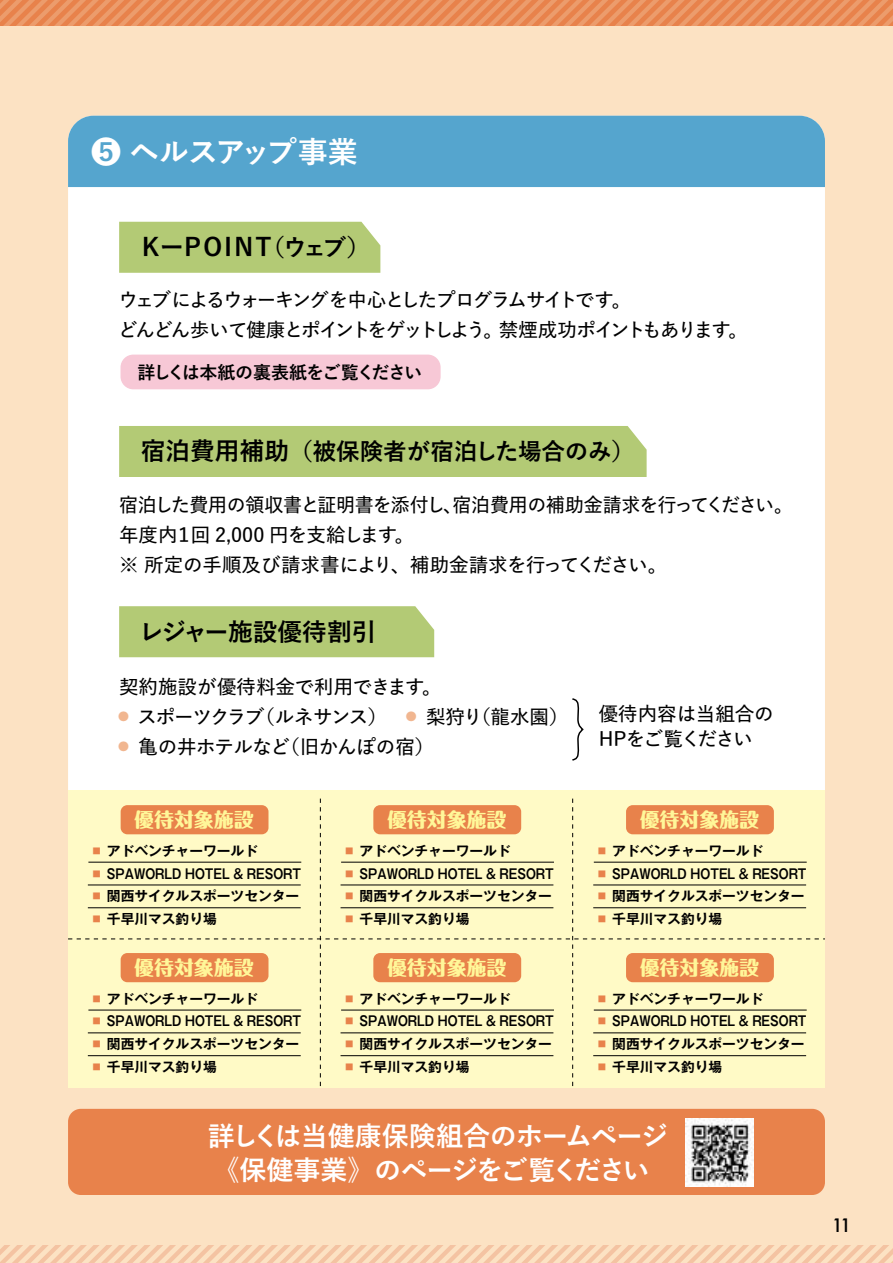
<style>
.page{position:relative;width:893px;height:1263px;background:#fce2c3}
.page>*{position:absolute;margin:0;border:0;box-sizing:border-box;transform-origin:0 0}
.t1{font:700 30px "Yu Go Pr 6 N";letter-spacing:-.025em;color:#fff}
.t2{font:700 27px/34px "Yu Go Pr 6 N";letter-spacing:-.05em;color:#fff}
.t3{font:700 24.75px "Yu Go Pr 6 N";letter-spacing:-.205em;color:#000}
.t4{font:700 24.75px "Yu Go Pr 6 N";color:#000}
.t5{font:700 23.55px "Yu Go Pr 6 N";color:#000}
.t6{font:600 19.5px/30px "Yu Go Pr 6 N";letter-spacing:-.01em;color:#000}
.t7{font:600 19.5px/30px "Yu Go Pr 6 N";letter-spacing:-.105em;color:#000}
.t8{font:600 19.5px/30px "Yu Go Pr 6 N";letter-spacing:-.015em;color:#000}
.t9{font:800 19.5px "P Maru Fo Pro N";letter-spacing:.02em;color:#fff799}
.t10{font:600 19.5px/25.5px "Yu Go Pr 6 N";letter-spacing:-.005em;color:#000}
.t11{font:700 18px "Yu Go Pr 6 N";letter-spacing:-.065em;color:#000}
.t12{font:500 18px "Futura";color:#000}
.t13{font:700 13.5px "P Gothic MB101 Pr 6 N De";color:#000}
.t14{font:700 13.5px "P Gothic MB101 Pr 6 N De";color:#000;scale:.84 1}
.s1{font-size:23.55px}
.s2{font-size:24.75px}
.s3{font-size:17.55px;color:#f1b690}
.s4{font-family:"P Shin Go Pr 6 N";font-weight:800;color:#e8824b}
</style>
<div class="page">
<div style="left:68px;top:116px;width:757px;height:793px;background:#fff;border-radius:26px"></div>
<div style="left:68px;top:1109px;width:757px;height:86px;background:#e8824b;border-radius:13px"></div>
<div style="left:119px;top:222px;width:261px;height:51px;background:#b3ca75"></div>
<div style="left:119px;top:426px;width:528px;height:51px;background:#b3ca75"></div>
<div style="left:119px;top:606px;width:315px;height:51px;background:#b3ca75"></div>
<svg style="left:0;top:0;width:893px;height:26px;background:#e98e5a"></svg>
<svg style="left:572px;top:698px;width:12px;height:63px"></svg>
<svg style="left:0;top:1246px;width:893px;height:17px"></svg>
<div style="left:68px;top:116px;width:757px;height:71px;background:#55a5ce"></div>
<div style="left:68px;top:790px;width:757px;height:298px;background:#fffac6"></div>
<svg style="left:68px;top:798px;width:757px;height:289px"></svg>
<div style="left:121px;top:355px;width:320px;height:34px;background:#f7c8d6;border-radius:13px"></div>
<div style="left:121px;top:805px;width:147px;height:29px;background:#e8824b;border-radius:7px"></div>
<hr style="left:88px;top:862px;width:213px;height:1px;background:#000">
<hr style="left:88px;top:885px;width:213px;height:1px;background:#000">
<hr style="left:88px;top:907px;width:213px;height:1px;background:#000">
<div style="left:373px;top:805px;width:148px;height:29px;background:#e8824b;border-radius:7px"></div>
<hr style="left:341px;top:862px;width:213px;height:1px;background:#000">
<hr style="left:341px;top:885px;width:212px;height:1px;background:#000">
<hr style="left:341px;top:907px;width:212px;height:1px;background:#000">
<div style="left:626px;top:805px;width:148px;height:29px;background:#e8824b;border-radius:7px"></div>
<hr style="left:594px;top:862px;width:213px;height:1px;background:#000">
<hr style="left:593px;top:885px;width:213px;height:1px;background:#000">
<hr style="left:593px;top:907px;width:213px;height:1px;background:#000">
<div style="left:121px;top:953px;width:147px;height:29px;background:#e8824b;border-radius:7px"></div>
<hr style="left:88px;top:1010px;width:213px;height:1px;background:#000">
<hr style="left:88px;top:1032px;width:213px;height:1px;background:#000">
<hr style="left:88px;top:1055px;width:213px;height:1px;background:#000">
<div style="left:373px;top:953px;width:148px;height:29px;background:#e8824b;border-radius:7px"></div>
<hr style="left:341px;top:1010px;width:213px;height:1px;background:#000">
<hr style="left:341px;top:1032px;width:212px;height:1px;background:#000">
<hr style="left:341px;top:1055px;width:212px;height:1px;background:#000">
<div style="left:626px;top:953px;width:148px;height:29px;background:#e8824b;border-radius:7px"></div>
<hr style="left:594px;top:1010px;width:213px;height:1px;background:#000">
<hr style="left:593px;top:1032px;width:213px;height:1px;background:#000">
<hr style="left:593px;top:1055px;width:213px;height:1px;background:#000">
<img style="left:685px;top:1118px;width:68px;height:68px">
<h1 class="t1" style="left:91px;top:135px;width:268px">❺ ヘルスアップ事業</h1>
<h3 class="t3" style="left:139px;top:233px;width:233px">ＫーＰＯＩＮＴ<span class="s1">（ウェブ）</span></h3>
<h3 class="t7" style="left:118px;top:282px;width:631px">ウェブによるウォーキングを中心としたプログラムサイトです。<br>どんどん歩いて健康とポイントをゲットしよう。禁煙成功ポイントもあります。</h3>
<h3 class="t11" style="left:137px;top:362px;width:286px">詳しくは本紙の裏表紙をご覧ください</h3>
<h3 class="t5" style="left:141px;top:438px;width:496px"><span class="s2">宿泊費用補助</span>（被保険者が宿泊した場合のみ）</h3>
<h3 class="t6" style="left:119px;top:487px;width:675px">宿泊した費用の領収書と証明書を添付し、宿泊費用の補助金請求を行ってください。年度内１回 2,000 円を支給します。<br>※ 所定の手順及び請求書により、補助金請求を行ってください。　</h3>
<h3 class="t4" style="left:139px;top:617px;width:239px">レジャー施設優待割引</h3>
<h3 class="t8" style="left:115px;top:669px;width:465px">契約施設が優待料金で利用できます。<br><span class="s3">・</span> スポーツクラブ（ルネサンス）　<span class="s3">・</span> 梨狩り（龍水園）　<span class="s3">・</span> 亀の井ホテルなど（旧かんぽの宿）</h3>
<h3 class="t10" style="left:599px;top:698px;width:176px">優待内容は当組合の<br>HPをご覧ください</h3>
<h3 class="t9" style="left:135px;top:809px;width:120px">優待対象施設</h3>
<p class="t13" style="left:90px;top:843px;width:170px"><span class="s4">■</span> アドベンチャーワールド</p>
<p class="t14" style="left:90px;top:866px;width:253px"><span class="s4">■</span> SPAWORLD HOTEL &amp; RESORT</p>
<p class="t13" style="left:90px;top:888px;width:211px"><span class="s4">■</span> 関西サイクルスポーツセンター</p>
<p class="t13" style="left:90px;top:911px;width:128px"><span class="s4">■</span> 千早川マス釣り場</p>
<h3 class="t9" style="left:135px;top:957px;width:120px">優待対象施設</h3>
<p class="t13" style="left:90px;top:991px;width:170px"><span class="s4">■</span> アドベンチャーワールド</p>
<p class="t14" style="left:90px;top:1014px;width:253px"><span class="s4">■</span> SPAWORLD HOTEL &amp; RESORT</p>
<p class="t13" style="left:90px;top:1036px;width:211px"><span class="s4">■</span> 関西サイクルスポーツセンター</p>
<p class="t13" style="left:90px;top:1059px;width:128px"><span class="s4">■</span> 千早川マス釣り場</p>
<h3 class="t9" style="left:387px;top:809px;width:120px">優待対象施設</h3>
<p class="t13" style="left:343px;top:843px;width:170px"><span class="s4">■</span> アドベンチャーワールド</p>
<p class="t14" style="left:343px;top:866px;width:253px"><span class="s4">■</span> SPAWORLD HOTEL &amp; RESORT</p>
<p class="t13" style="left:343px;top:888px;width:211px"><span class="s4">■</span> 関西サイクルスポーツセンター</p>
<p class="t13" style="left:343px;top:911px;width:128px"><span class="s4">■</span> 千早川マス釣り場</p>
<h3 class="t9" style="left:387px;top:957px;width:120px">優待対象施設</h3>
<p class="t13" style="left:343px;top:991px;width:170px"><span class="s4">■</span> アドベンチャーワールド</p>
<p class="t14" style="left:343px;top:1014px;width:253px"><span class="s4">■</span> SPAWORLD HOTEL &amp; RESORT</p>
<p class="t13" style="left:343px;top:1036px;width:211px"><span class="s4">■</span> 関西サイクルスポーツセンター</p>
<p class="t13" style="left:343px;top:1059px;width:128px"><span class="s4">■</span> 千早川マス釣り場</p>
<h3 class="t9" style="left:640px;top:809px;width:120px">優待対象施設</h3>
<p class="t13" style="left:595px;top:843px;width:170px"><span class="s4">■</span> アドベンチャーワールド</p>
<p class="t14" style="left:595px;top:866px;width:253px"><span class="s4">■</span> SPAWORLD HOTEL &amp; RESORT</p>
<p class="t13" style="left:595px;top:888px;width:211px"><span class="s4">■</span> 関西サイクルスポーツセンター</p>
<p class="t13" style="left:595px;top:911px;width:128px"><span class="s4">■</span> 千早川マス釣り場</p>
<h3 class="t9" style="left:640px;top:957px;width:120px">優待対象施設</h3>
<p class="t13" style="left:595px;top:991px;width:170px"><span class="s4">■</span> アドベンチャーワールド</p>
<p class="t14" style="left:595px;top:1014px;width:253px"><span class="s4">■</span> SPAWORLD HOTEL &amp; RESORT</p>
<p class="t13" style="left:595px;top:1036px;width:211px"><span class="s4">■</span> 関西サイクルスポーツセンター</p>
<p class="t13" style="left:595px;top:1059px;width:128px"><span class="s4">■</span> 千早川マス釣り場</p>
<h2 class="t2" style="left:208px;top:1120px;width:462px">詳しくは当健康保険組合のホームページ《保健事業》のページをご覧ください</h2>
<h3 class="t12" style="left:832px;top:1213px;width:21px">11</h3>
</div>
